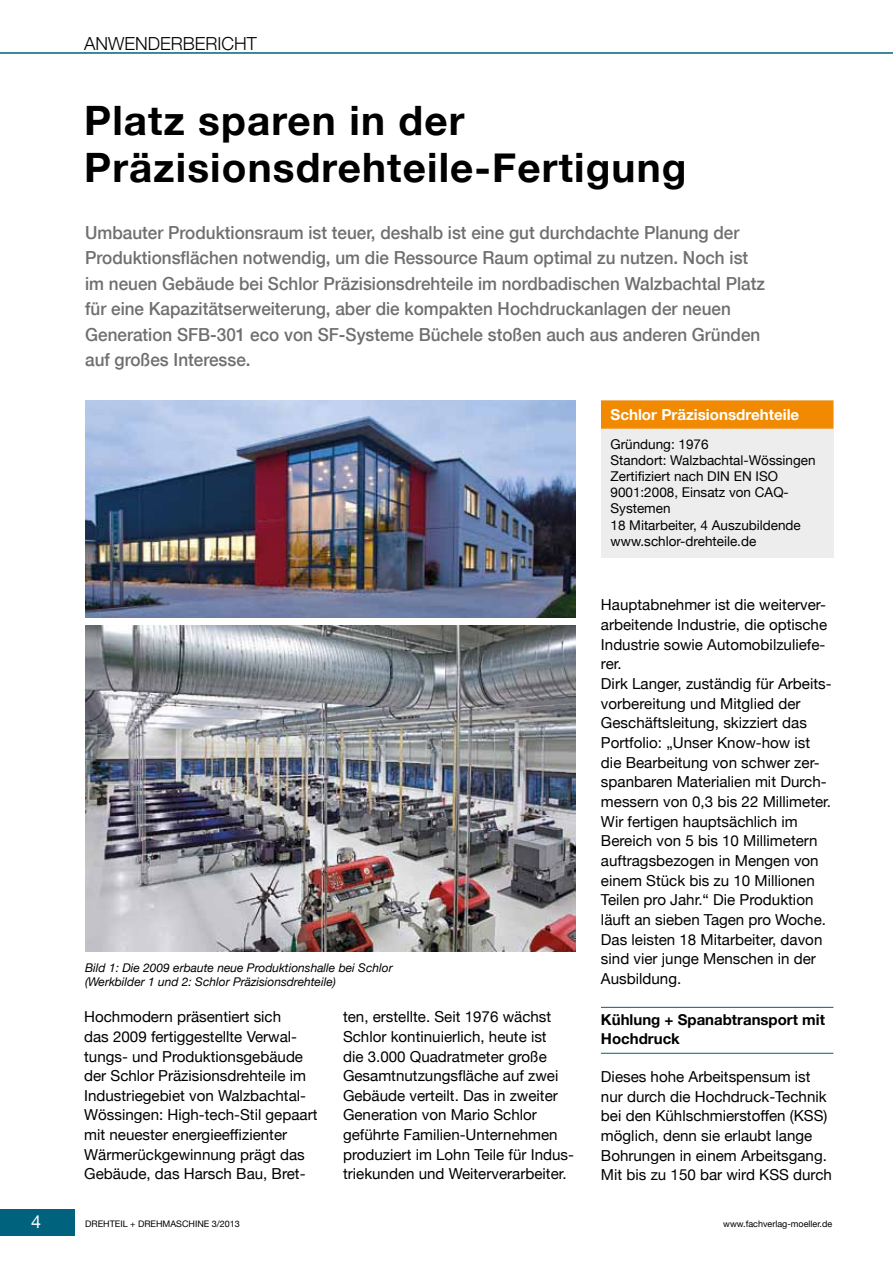
<style>
.page{position:relative;width:893px;height:1263px;background:#fff}
.page>*{position:absolute;margin:0;border:0;box-sizing:border-box;transform-origin:0 0}
.t1{font:700 40.5px/46.5px "Helvetica Neue";letter-spacing:.03em;color:#000}
.t2{font:500 18px/25.5px "Helvetica Neue";color:#706f6f;scale:.95 1}
.t3{font:300 18px "Helvetica Neue";color:#000}
.t4{font:18px "Helvetica Neue";color:#fff}
.t5{font:15.15px/19.6px "Helvetica Neue";color:#000}
.t6{font:700 15.15px "Helvetica Neue";color:#fff}
.t7{font:700 15px/19.6px "Helvetica Neue";color:#000}
.t8{font:13.5px/16.2px "Helvetica Neue";color:#000}
.t9{font:italic 12px/14.2px "Helvetica Neue";color:#000}
.t10{font:9px "Helvetica Neue";color:#000}
</style>
<div class="page">
<div style="left:0;top:1209px;width:74px;height:27px;background:#00627c"></div>
<hr style="left:0;top:52px;width:893px;height:2px;background:#3f889b">
<hr style="left:601px;top:1007px;width:232px;height:1px;background:#00627c">
<hr style="left:601px;top:1053px;width:232px;height:1px;background:#00627c">
<img style="left:85px;top:400px;width:490px;height:218px">
<img style="left:85px;top:625px;width:490px;height:327px">
<div style="left:601px;top:400px;width:232px;height:157px;background:#ededed"></div>
<div style="left:601px;top:400px;width:232px;height:29px;background:#f18a00;border:2px solid #f18a00"></div>
<p class="t3" style="left:84px;top:29px;width:174px">ANWENDERBERICHT</p>
<h1 class="t1" style="left:84px;top:95px;width:604px">Platz sparen in der<br>Präzisionsdrehteile-Fertigung</h1>
<p class="t2" style="left:85px;top:219px;width:717px">Umbauter Produktionsraum ist teuer, deshalb ist eine gut durchdachte Planung der Produktionsflächen notwendig, um die Ressource Raum optimal zu nutzen. Noch ist im neuen Gebäude bei Schlor Präzisionsdrehteile im nordbadischen Walzbachtal Platz für eine Kapazitätserweiterung, aber die kompakten Hochdruckanlagen der neuen Generation SFB-301 eco von SF-Systeme Büchele stoßen auch aus anderen Gründen auf großes Interesse.</p>
<p class="t9" style="left:85px;top:960px;width:309px">Bild 1: Die 2009 erbaute neue Produktionshalle bei Schlor (Werkbilder 1 und 2: Schlor Präzisionsdrehteile)</p>
<p class="t5" style="left:84px;top:1006px;width:235px">Hochmodern präsentiert sich<br>das 2009 fertiggestellte Verwal&shy;tungs- und Produktionsgebäude der Schlor Präzisionsdrehteile im Industriegebiet von Walzbachtal-Wössingen: High-tech-Stil gepaart mit neuester energieeffizienter Wärmerückgewinnung prägt das Gebäude, das Harsch Bau, Bret-</p>
<p class="t5" style="left:343px;top:1006px;width:232px">ten, erstellte. Seit 1976 wächst<br>Schlor kontinuierlich, heute ist<br>die 3.000 Quadratmeter große<br>Gesamtnutzungsfläche auf zwei<br>Gebäude verteilt. Das in zweiter<br>Generation von Mario Schlor geführte Familien-Unternehmen produziert im Lohn Teile für Indus&shy;triekunden und Weiterverarbeiter.</p>
<p class="t6" style="left:610px;top:400px;width:190px">Schlor Präzisionsdrehteile</p>
<p class="t8" style="left:610px;top:435px;width:207px">Gründung: 1976<br>Standort: Walzbachtal-Wössingen<br>Zertifiziert nach DIN EN ISO<br>9001:2008, Einsatz von CAQ-<br>Systemen<br>18 Mitarbeiter, 4 Auszubildende www.schlor-drehteile.de</p>
<p class="t5" style="left:601px;top:594px;width:232px">Hauptabnehmer ist die weiterver&shy;arbeitende Industrie, die optische<br>Industrie sowie Automobilzuliefe&shy;rer.<br>Dirk Langer, zuständig für Arbeits&shy;vorbereitung und Mitglied der<br>Geschäftsleitung, skizziert das<br>Portfolio: „Unser Know-how ist die Bearbeitung von schwer zer&shy;spanbaren Materialien mit Durch&shy;messern von 0,3 bis 22 Millimeter.<br>Wir fertigen hauptsächlich im<br>Bereich von 5 bis 10 Millimetern auftragsbezogen in Mengen von einem Stück bis zu 10 Millionen<br>Teilen pro Jahr.“ Die Produktion läuft an sieben Tagen pro Woche.<br>Das leisten 18 Mitarbeiter, davon sind vier junge Menschen in der<br>Ausbildung.</p>
<p class="t7" style="left:601px;top:1009px;width:225px">Kühlung + Spanabtransport mit<br>Hochdruck</p>
<p class="t5" style="left:601px;top:1065px;width:232px">Dieses hohe Arbeitspensum ist nur durch die Hochdruck-Technik bei den Kühlschmierstoffen (KSS) möglich, denn sie erlaubt lange<br>Bohrungen in einem Arbeitsgang.<br>Mit bis zu 150 bar wird KSS durch</p>
<p class="t4" style="left:31px;top:1206px;width:12px">4</p>
<p class="t10" style="left:85px;top:1215px;width:156px">DREHTEIL + DREHMASCHINE 3/2013</p>
<p class="t10" style="left:723px;top:1215px;width:110px">www.fachverlag-moeller.de</p>
</div>
